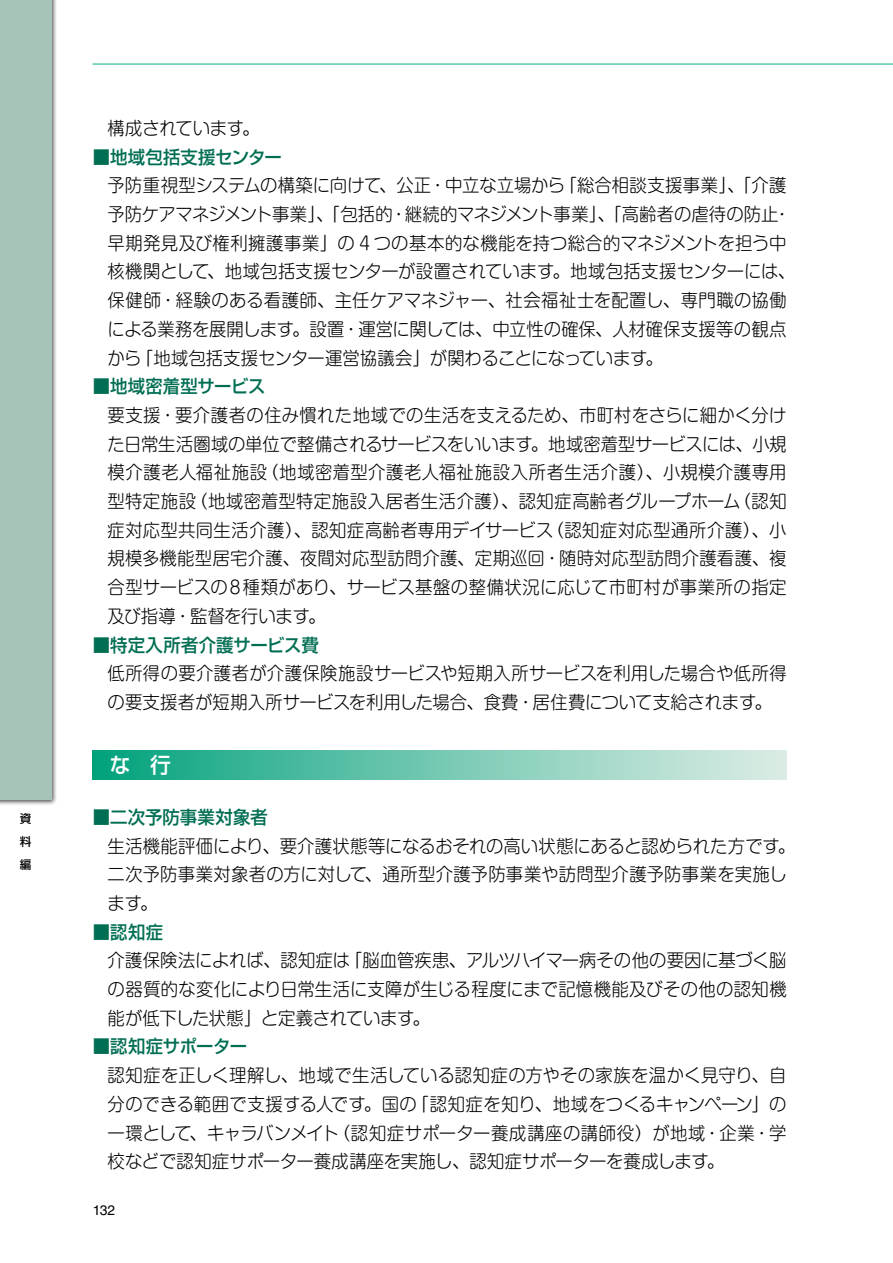
<style>
.page{position:relative;width:893px;height:1263px;background:#fff}
.page>*{position:absolute;margin:0;border:0;box-sizing:border-box;transform-origin:0 0}
.t1{font:500 21.3px "Shin Go Pro";color:#fff;scale:.96 1}
.t2{font:300 18px/28.7px "Shin M Go Pro";letter-spacing:.005em;color:#000;scale:.96 1}
.t3{font:500 18px "Shin Go Pro";letter-spacing:.005em;color:#006e53;scale:.96 1}
.t4{font:500 18px "Shin Go Pro";letter-spacing:-.015em;color:#006e53;scale:.96 1}
.t5{font:13.8px "Helvetica LT Std";color:#000}
.t6{font:500 11.7px/23.4px "Shin M Go Pro";color:#000;text-align:justify}
</style>
<div class="page">
<hr style="left:93px;top:64px;width:800px;height:1px;background:#00ac84">
<div style="left:0;top:0;width:64px;height:812px;background:#000;opacity:.7"></div>
<div style="left:0;top:0;width:51px;height:799px;background:#a6c3b8"></div>
<div style="left:93px;top:750px;width:694px;height:29px;background:linear-gradient(to right,#05a37e,#e0eee6)"></div>
<p class="t6" style="left:20px;top:805px;width:13px">資料編</p>
<p class="t2" style="left:108px;top:112px;width:160px">構成されています。</p>
<p class="t3" style="left:93px;top:142px;width:199px">■地域包括支援センター</p>
<p class="t2" style="left:108px;top:169px;width:718px">予防重視型システムの構築に向けて、公正・中立な立場から「総合相談支援事業」、「介護予防ケアマネジメント事業」、「包括的・継続的マネジメント事業」、「高齢者の虐待の防止・早期発見及び権利擁護事業」の 4 つの基本的な機能を持つ総合的マネジメントを担う中核機関として、地域包括支援センターが設置されています。地域包括支援センターには、保健師・経験のある看護師、主任ケアマネジャー、社会福祉士を配置し、専門職の協働による業務を展開します。設置・運営に関しては、中立性の確保、人材確保支援等の観点から「地域包括支援センター運営協議会」が関わることになっています。</p>
<p class="t3" style="left:93px;top:372px;width:182px">■地域密着型サービス</p>
<p class="t2" style="left:108px;top:399px;width:709px;text-align:justify">要支援・要介護者の住み慣れた地域での生活を支えるため、市町村をさらに細かく分けた日常生活圏域の単位で整備されるサービスをいいます。地域密着型サービスには、小規模介護老人福祉施設（地域密着型介護老人福祉施設入所者生活介護）、小規模介護専用型特定施設（地域密着型特定施設入居者生活介護）、認知症高齢者グループホーム（認知症対応型共同生活介護）、認知症高齢者専用デイサービス（認知症対応型通所介護）、小規模多機能型居宅介護、夜間対応型訪問介護、定期巡回・随時対応型訪問介護看護、複合型サービスの８種類があり、サービス基盤の整備状況に応じて市町村が事業所の指定及び指導・監督を行います。</p>
<p class="t3" style="left:93px;top:630px;width:237px">■特定入所者介護サービス費</p>
<p class="t2" style="left:108px;top:657px;width:709px">低所得の要介護者が介護保険施設サービスや短期入所サービスを利用した場合や低所得の要支援者が短期入所サービスを利用した場合、食費・居住費について支給されます。</p>
<p class="t1" style="left:110px;top:747px;width:65px">な 行</p>
<p class="t3" style="left:93px;top:802px;width:184px">■二次予防事業対象者</p>
<p class="t2" style="left:108px;top:829px;width:718px">生活機能評価により、要介護状態等になるおそれの高い状態にあると認められた方です。二次予防事業対象者の方に対して、通所型介護予防事業や訪問型介護予防事業を実施します。</p>
<p class="t3" style="left:93px;top:917px;width:75px">■認知症</p>
<p class="t2" style="left:108px;top:944px;width:709px;text-align:justify">介護保険法によれば、認知症は「脳血管疾患、アルツハイマー病その他の要因に基づく脳の器質的な変化により日常生活に支障が生じる程度にまで記憶機能及びその他の認知機能が低下した状態」と定義されています。</p>
<p class="t4" style="left:93px;top:1032px;width:162px">■認知症サポーター</p>
<p class="t2" style="left:108px;top:1059px;width:709px;text-align:justify">認知症を正しく理解し、地域で生活している認知症の方やその家族を温かく見守り、自分のできる範囲で支援する人です。国の「認知症を知り、地域をつくるキャンペーン」の一環として、キャラバンメイト（認知症サポーター養成講座の講師役）が地域・企業・学校などで認知症サポーター養成講座を実施し、認知症サポーターを養成します。</p>
<p class="t5" style="left:93px;top:1202px;width:24px">132</p>
</div>
